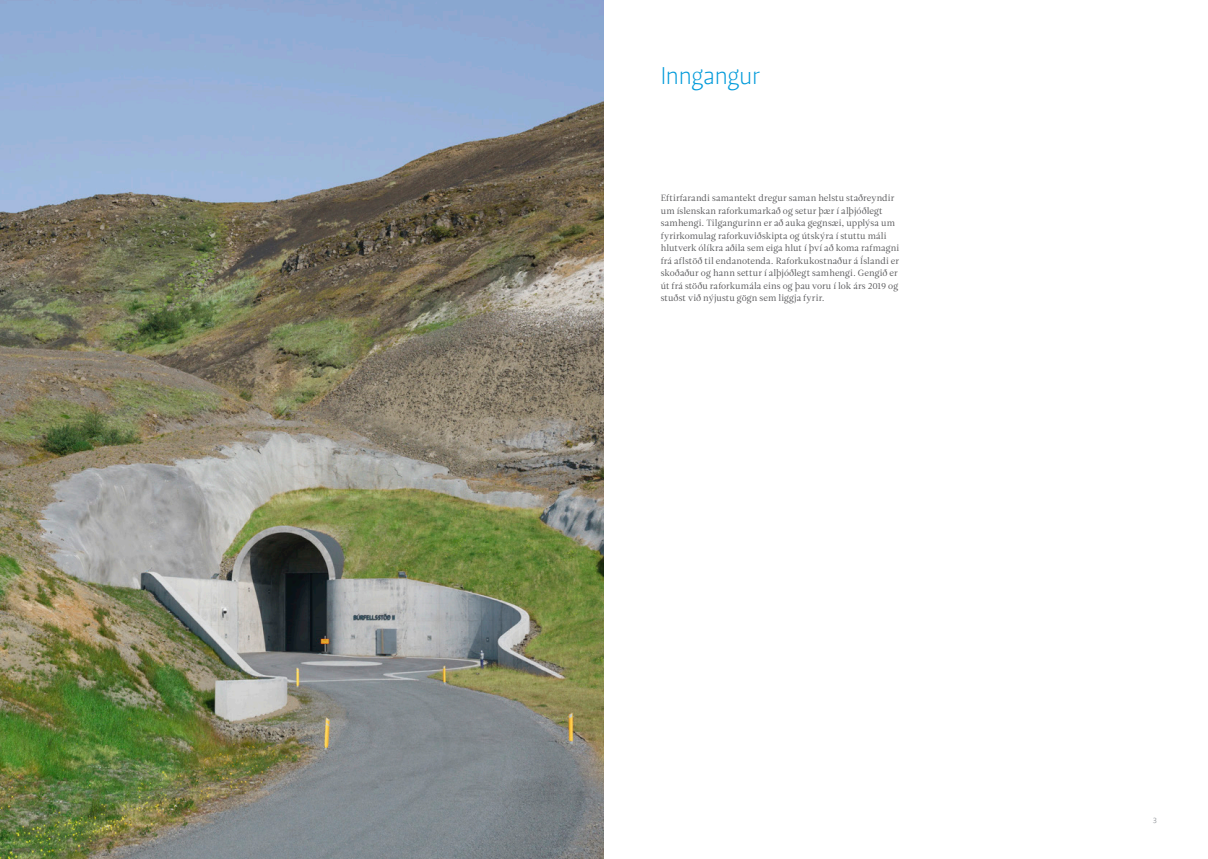
<style>
.page{position:relative;width:1208px;height:859px;background:#fff}
.page>*{position:absolute;margin:0;border:0;box-sizing:border-box;transform-origin:0 0}
.t1{font:24px "Leitura Sans Grot 1";letter-spacing:-.015em;color:#009ada}
.t2{font:9px/12.5px "Leitura Roman 1";letter-spacing:.01em;color:#535355}
.t3{font:8px "Leitura Sans Grot 1";color:#787c82}
</style>
<div class="page">
<img style="left:0;top:0;width:604px;height:859px">
<h1 class="t1" style="left:660px;top:59px;width:101px">Inngangur</h1>
<p class="t2" style="left:660px;top:192px;width:240px">Eftirfarandi samantekt dregur saman helstu staðreyndir um íslenskan raforkumarkað og setur þær í alþjóðlegt samhengi. Tilgangurinn er að auka gegnsæi, upplýsa um fyrirkomulag raforkuviðskipta og útskýra í stuttu máli hlutverk ólíkra aðila sem eiga hlut í því að koma rafmagni frá aflstöð til endanotenda. Raforkukostnaður á Íslandi er skoðaður og hann settur í alþjóðlegt samhengi. Gengið er út frá stöðu raforkumála eins og þau voru í lok árs 2019 og stuðst við nýjustu gögn sem liggja fyrir.</p>
<p class="t3" style="left:1152px;top:814px;width:6px">3</p>
</div>
